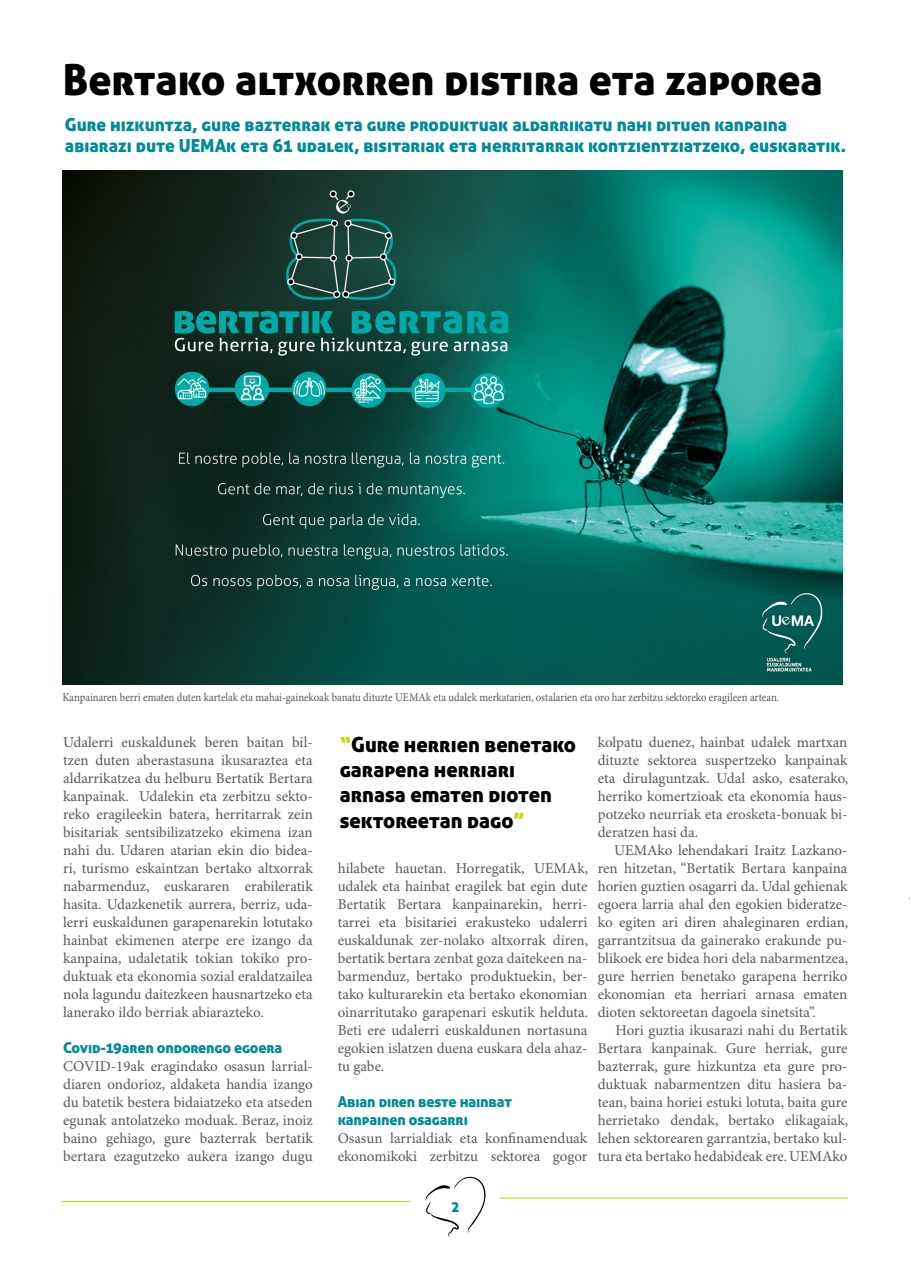
<style>
.page{position:relative;width:910px;height:1280px;background:#fff}
.page>*{position:absolute;margin:0;border:0;box-sizing:border-box;transform-origin:0 0}
.t1{font:42.75px "Aller Display";color:#000}
.t2{font:21px/25.2px "Aller Display";color:#000}
.t3{font:18px/21.6px "Aller Display";color:#008a9b}
.t4{font:15px/18px "Minion Pro";color:#58585a;text-align:justify}
.t5{font:15px/18px "Aller Display";letter-spacing:-.01em;color:#008a9b}
.t6{font:11.85px "Minion Pro";color:#58585a;scale:.9 1}
.s1{color:#cbd300}
</style>
<div class="page">
<svg style="left:426px;top:1177px;width:59px;height:60px"></svg>
<hr style="left:62px;top:1201px;width:348px;height:1px;background:#cbd300">
<hr style="left:500px;top:1198px;width:348px;height:1px;background:#cbd300">
<img style="left:62px;top:171px;width:780px;height:513px">
<h1 class="t1" style="left:63px;top:53px;width:762px">Bertako altxorren distira eta zaporea</h1>
<p class="t3" style="left:65px;top:113px;width:783px">Gure hizkuntza, gure bazterrak eta gure produktuak aldarrikatu nahi dituen kanpaina abiarazi dute UEMAk eta 61 udalek, bisitariak eta herritarrak kontzientziatzeko, euskaratik.</p>
<p class="t6" style="left:63px;top:690px;width:798px">Kanpainaren berri ematen duten kartelak eta mahai-gainekoak banatu dituzte UEMAk eta udalek merkatarien, ostalarien eta oro har zerbitzu sektoreko eragileen artean.</p>
<p class="t4" style="left:63px;top:733px;width:251px">Udalerri euskaldunek beren baitan bil&shy;tzen duten aberastasuna ikusaraztea eta aldarrikatzea du helburu Bertatik Bertara kanpainak. Udalekin eta zerbitzu sekto&shy;reko eragileekin batera, herritarrak zein bisitariak sentsibilizatzeko ekimena izan nahi du. Udaren atarian ekin dio bidea&shy;ri, turismo eskaintzan bertako altxorrak nabarmenduz, euskararen erabileratik hasita. Udazkenetik aurrera, berriz, uda&shy;lerri euskaldunen garapenarekin lotutako hainbat ekimenen aterpe ere izango da kanpaina, udaletatik tokian tokiko pro&shy;duktuak eta ekonomia sozial eraldatzailea nola lagundu daitezkeen hausnartzeko eta lanerako ildo berriak abiarazteko.</p>
<p class="t5" style="left:63px;top:1038px;width:221px">Covid-19aren ondorengo egoera</p>
<p class="t4" style="left:63px;top:1057px;width:251px">COVID-19ak eragindako osasun larrial&shy;diaren ondorioz, aldaketa handia izango du batetik bestera bidaiatzeko eta atseden egunak antolatzeko moduak. Beraz, inoiz baino gehiago, gure bazterrak bertatik bertara ezagutzeko aukera izango dugu</p>
<h2 class="t2" style="left:340px;top:731px;width:238px"><span class="s1">“</span>Gure herrien benetako garapena herriari arnasa ematen dioten sektoreetan dago<span class="s1">”</span></h2>
<p class="t4" style="left:598px;top:733px;width:252px">kolpatu duenez, hainbat udalek martxan dituzte sektorea suspertzeko kanpainak eta dirulaguntzak. Udal asko, esaterako, herriko komertzioak eta ekonomia haus&shy;potzeko neurriak eta erosketa-bonuak bi&shy;deratzen hasi da.</p>
<p class="t4" style="left:598px;top:841px;width:252px;text-indent:16px">UEMAko lehendakari Iraitz Lazkano&shy;ren hitzetan, “Bertatik Bertara kanpaina horien guztien osagarri da. Udal gehienak egoera larria ahal den egokien bideratze&shy;ko egiten ari diren ahaleginaren erdian, garrantzitsua da gainerako erakunde pu&shy;blikoek ere bidea hori dela nabarmentzea, gure herrien benetako garapena herriko ekonomian eta herriari arnasa ematen dioten sektoreetan dagoela sinetsita”.</p>
<p class="t4" style="left:598px;top:1021px;width:252px;text-indent:18px">Hori guztia ikusarazi nahi du Bertatik Bertara kanpainak. Gure herriak, gure bazterrak, gure hizkuntza eta gure pro&shy;duktuak nabarmentzen ditu hasiera ba&shy;tean, baina horiei estuki lotuta, baita gure herrietako dendak, bertako elikagaiak, lehen sektorearen garrantzia, bertako kul&shy;tura eta bertako hedabideak ere. UEMAko</p>
<p class="t4" style="left:338px;top:859px;width:252px">hilabete hauetan. Horregatik, UEMAk, udalek eta hainbat eragilek bat egin dute Bertatik Bertara kanpainarekin, herri&shy;tarrei eta bisitariei erakusteko udalerri euskaldunak zer-nolako altxorrak diren, bertatik bertara zenbat goza daitekeen na&shy;barmenduz, bertako produktuekin, ber&shy;tako kulturarekin eta bertako ekonomian oinarritutako garapenari eskutik helduta.<br>Beti ere udalerri euskaldunen nortasuna egokien islatzen duena euskara dela ahaz&shy;tu gabe.</p>
<p class="t5" style="left:338px;top:1092px;width:176px">Abian diren beste hainbat kanpainen osagarri</p>
<p class="t4" style="left:338px;top:1129px;width:251px">Osasun larrialdiak eta konfinamenduak ekonomikoki zerbitzu sektorea gogor</p>
<p class="t5" style="left:452px;top:1198px;width:9px">2</p>
</div>
